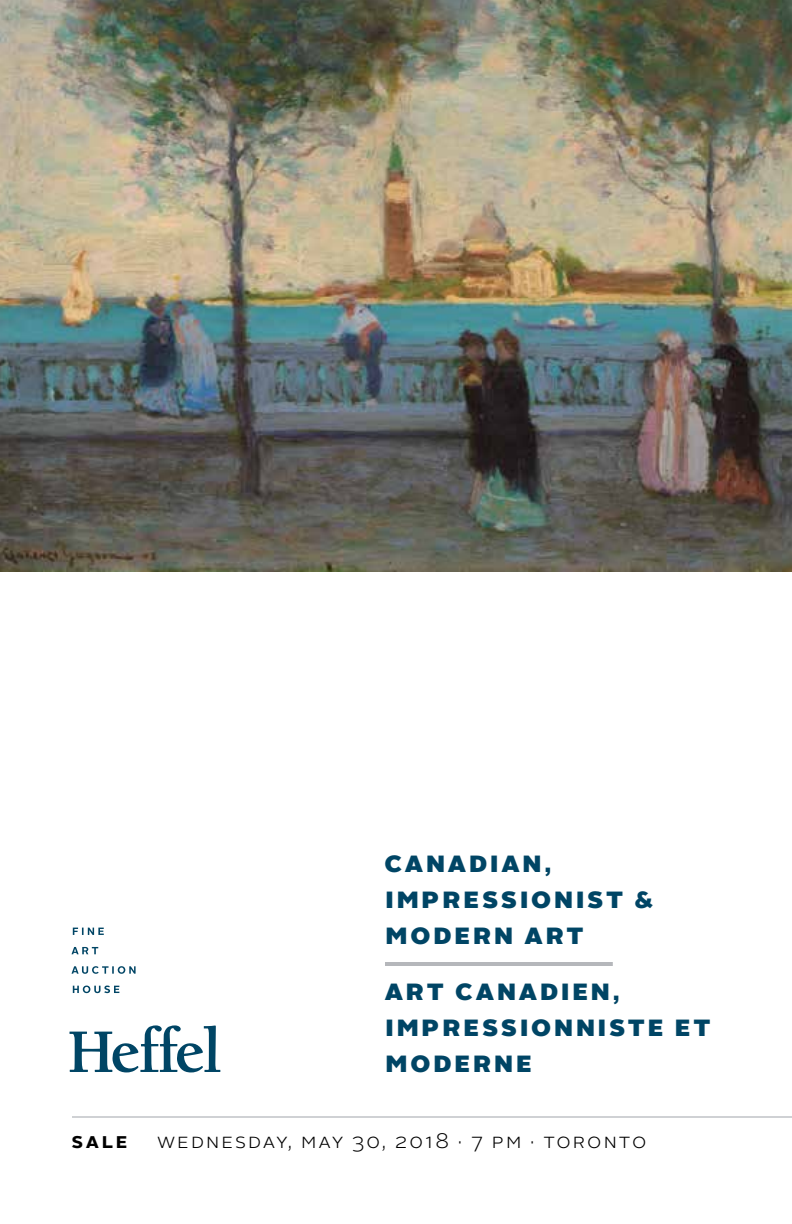
<style>
.page{position:relative;width:792px;height:1224px;background:#fff}
.page>*{position:absolute;margin:0;border:0;box-sizing:border-box;transform-origin:0 0}
.t1{font:900 28.4px/36px "Alright Sans";letter-spacing:.1em;color:#004565}
.t2{font:300 21px "Alright Sans";letter-spacing:.1em;color:#000}
.t3{font:700 21px "Alright Sans";color:#000}
.s1{font-weight:700}
</style>
<div class="page">
<hr style="left:385px;top:962px;width:228px;height:4px;background:#b5b7bb">
<svg style="left:73px;top:986px;width:46px;height:7px"></svg>
<svg style="left:72px;top:966px;width:64px;height:8px"></svg>
<svg style="left:72px;top:947px;width:26px;height:7px"></svg>
<svg style="left:73px;top:928px;width:31px;height:7px"></svg>
<svg style="left:69px;top:1025px;width:151px;height:47px"></svg>
<hr style="left:72px;top:1116px;width:720px;height:2px;background:#a1a5aa">
<img style="left:0;top:0;width:792px;height:571px">
<p class="t1" style="left:384px;top:844px;width:270px">canadian<span class="s1">,<br></span>Impressionist &amp; modern art</p>
<p class="t1" style="left:385px;top:972px;width:327px">Art Canadien<span class="s1">,<br></span>Impressionniste et<br>Moderne</p>
<p class="t3" style="left:72px;top:1125px;width:57px">Sale</p>
<p class="t2" style="left:157px;top:1126px;width:491px">wednesday, May 30, 2018 · 7 Pm · Toronto</p>
</div>
